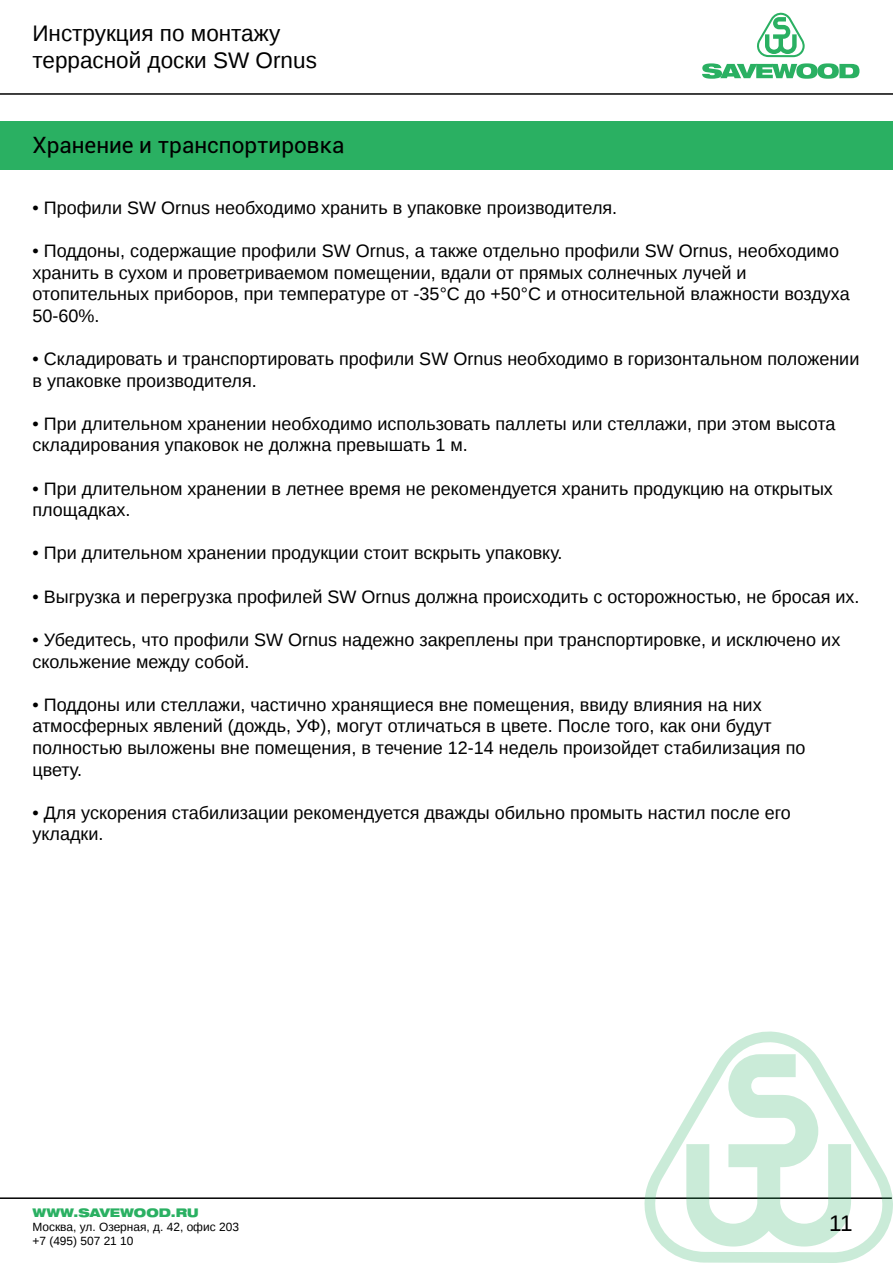
<style>
.page{position:relative;width:893px;height:1263px;background:#fff}
.page>*{position:absolute;margin:0;border:0;box-sizing:border-box;transform-origin:0 0}
.t1{font:22.5px/27px "Liberation Sans";color:#000}
.t2{font:22.5px "Roboto";color:#000}
.t3{font:18px/21.6px "Liberation Sans";color:#000}
.t4{font:11.85px/14.2px "Liberation Sans";color:#000}
.t5{font:900 expanded 11.85px "Helvetica 93";color:#2ab062}
</style>
<div class="page">
<svg style="left:757px;top:12px;width:48px;height:45px"></svg>
<svg style="left:702px;top:63px;width:157px;height:16px"></svg>
<div style="left:0;top:122px;width:893px;height:48px;background:#2ab062"></div>
<hr style="left:0;top:93px;width:893px;height:2px;background:#000">
<hr style="left:0;top:1197px;width:892px;height:2px;background:#000">
<svg style="left:642px;top:1031px;width:251px;height:232px"></svg>
<p class="t1" style="left:32px;top:20px;width:286px">Инструкция по монтажу террасной доски SW Ornus</p>
<p class="t2" style="left:32px;top:129px;width:313px">Хранение и транспортировка</p>
<p class="t3" style="left:32px;top:198px;width:586px">• Профили SW Ornus необходимо хранить в упаковке производителя.</p>
<p class="t3" style="left:32px;top:241px;width:819px">• Поддоны, содержащие профили SW Ornus, а также отдельно профили SW Ornus, необходимо хранить в сухом и проветриваемом помещении, вдали от прямых солнечных лучей и отопительных приборов, при температуре от -35°С до +50°С и относительной влажности воздуха 50-60%.</p>
<p class="t3" style="left:32px;top:349px;width:828px">• Складировать и транспортировать профили SW Ornus необходимо в горизонтальном положении в упаковке производителя.</p>
<p class="t3" style="left:32px;top:414px;width:804px">• При длительном хранении необходимо использовать паллеты или стеллажи, при этом высота складирования упаковок не должна превышать 1 м.</p>
<p class="t3" style="left:32px;top:478px;width:802px">• При длительном хранении в летнее время не рекомендуется хранить продукцию на открытых площадках.</p>
<p class="t3" style="left:32px;top:543px;width:532px">• При длительном хранении продукции стоит вскрыть упаковку.</p>
<p class="t3" style="left:32px;top:586px;width:829px">• Выгрузка и перегрузка профилей SW Ornus должна происходить с осторожностью, не бросая их.</p>
<p class="t3" style="left:32px;top:630px;width:809px">• Убедитесь, что профили SW Ornus надежно закреплены при транспортировке, и исключено их скольжение между собой.</p>
<p class="t3" style="left:32px;top:694px;width:774px">• Поддоны или стеллажи, частично хранящиеся вне помещения, ввиду влияния на них атмосферных явлений (дождь, УФ), могут отличаться в цвете. После того, как они будут полностью выложены вне помещения, в течение 12-14 недель произойдет стабилизация по цвету.</p>
<p class="t3" style="left:32px;top:802px;width:760px">• Для ускорения стабилизации рекомендуется дважды обильно промыть настил после его укладки.</p>
<p class="t5" style="left:32px;top:1205px;width:168px">WWW.SAVEWOOD.RU</p>
<p class="t4" style="left:32px;top:1220px;width:208px">Москва, ул. Озерная, д. 42, офис 203 +7 (495) 507 21 10</p>
<p class="t1" style="left:829px;top:1210px;width:25px">11</p>
</div>
